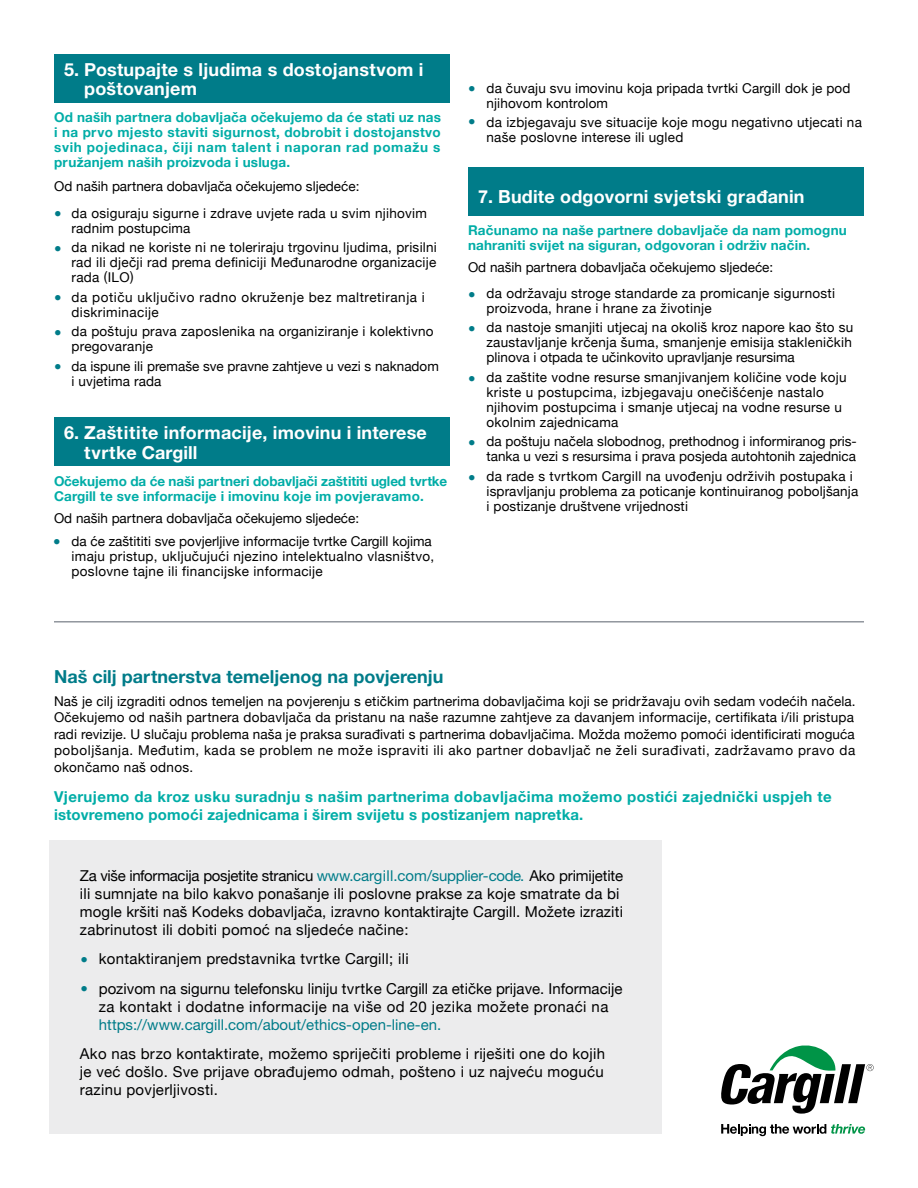
<style>
.page{position:relative;width:918px;height:1188px;background:#fff}
.page>*{position:absolute;margin:0;border:0;box-sizing:border-box;transform-origin:0 0}
.t1{font:700 18px/19.5px "Helvetica Neue LT Std";letter-spacing:.01em;color:#fff}
.t2{font:700 18px "Helvetica Neue LT Std";color:#007c89}
.t3{font:700 18px "Helvetica Neue";letter-spacing:.01em;color:#fff}
.t4{font:15px/18px "Helvetica Neue";letter-spacing:.015em;color:#000}
.t5{font:700 15px/18px "Helvetica Neue";letter-spacing:.025em;color:#00ada7}
.t6{font:15px "Helvetica Neue LT Std";color:#007c89}
.t7{font:300 15px/29px "Helvetica Neue LT Std";color:#007c89}
.t8{font:13.5px/15px "Helvetica Neue";letter-spacing:.02em;color:#000}
.t9{font:700 13.5px/15px "Helvetica Neue";letter-spacing:.01em;color:#00ada7}
.t10{font:13.5px/15px "Helvetica Neue";color:#000}
.t11{font:13.5px/15px "Helvetica Neue";letter-spacing:.04em;color:#000}
.s1{font-family:"Helvetica Neue LT Std"}
.s2{font-family:"Helvetica Neue LT Std";color:#007c89}
</style>
<div class="page">
<div style="left:50px;top:840px;width:612px;height:294px;background:#ececed"></div>
<div style="left:54px;top:417px;width:396px;height:49px;background:#007c89"></div>
<div style="left:54px;top:54px;width:396px;height:49px;background:#007c89"></div>
<div style="left:468px;top:167px;width:396px;height:49px;background:#007c89"></div>
<svg style="left:721px;top:1045px;width:153px;height:69px"></svg>
<svg style="left:721px;top:1124px;width:144px;height:12px"></svg>
<hr style="left:54px;top:621px;width:810px;height:2px;background:#91969d">
<h1 class="t1" style="left:84px;top:59px;width:341px;text-indent:-20px">5. Postupajte s ljudima s dostojanstvom i poštovanjem</h1>
<p class="t9" style="left:54px;top:110px;width:388px;text-align:justify">Od naših partnera dobavljača očekujemo da će stati uz nas i na prvo mjesto staviti sigurnost, dobrobit i dostojanstvo svih pojedinaca, čiji nam talent i naporan rad pomažu s pružanjem naših proizvoda i usluga.</p>
<p class="t10" style="left:54px;top:180px;width:307px">Od naših partnera dobavljača očekujemo sljedeće:</p>
<p class="t7" style="left:54px;top:199px;width:9px">•</p>
<p class="t7" style="left:54px;top:234px;width:9px">•</p>
<p class="t7" style="left:54px;top:283px;width:9px">•</p>
<p class="t7" style="left:54px;top:318px;width:9px">•</p>
<p class="t7" style="left:54px;top:352px;width:9px">•</p>
<p class="t8" style="left:72px;top:206px;width:357px">da osiguraju sigurne i zdrave uvjete rada u svim njihovim radnim postupcima</p>
<p class="t8" style="left:72px;top:241px;width:367px;text-align:justify">da nikad ne koriste ni ne toleriraju trgovinu ljudima, prisilni rad ili dječji rad prema definiciji Međunarodne organizacije rada (ILO)</p>
<p class="t11" style="left:72px;top:290px;width:355px">da potiču uključivo radno okruženje bez maltretiranja i diskriminacije</p>
<p class="t8" style="left:72px;top:325px;width:364px">da poštuju prava zaposlenika na organiziranje i kolektivno pregovaranje</p>
<p class="t10" style="left:72px;top:359px;width:369px">da ispune ili premaše sve pravne zahtjeve u vezi s naknadom i uvjetima rada</p>
<h1 class="t1" style="left:84px;top:422px;width:344px;text-indent:-20px">6. Zaštitite informacije, imovinu i interese tvrtke Cargill</h1>
<p class="t9" style="left:54px;top:474px;width:395px">Očekujemo da će naši partneri dobavljači zaštititi ugled tvrtke<br>Cargill te sve informacije i imovinu koje im povjeravamo.</p>
<p class="t10" style="left:54px;top:511px;width:307px">Od naših partnera dobavljača očekujemo sljedeće:</p>
<p class="t7" style="left:53px;top:526px;width:9px">•</p>
<p class="t8" style="left:72px;top:534px;width:364px">da će zaštititi sve povjerljive informacije tvrtke Cargill kojima imaju pristup, uključujući njezino intelektualno vlasništvo, poslovne tajne ili financijske informacije</p>
<p class="t7" style="left:468px;top:73px;width:9px">•</p>
<p class="t7" style="left:468px;top:107px;width:9px">•</p>
<p class="t8" style="left:487px;top:81px;width:365px">da čuvaju svu imovinu koja pripada tvrtki Cargill dok je pod njihovom kontrolom</p>
<p class="t8" style="left:487px;top:116px;width:377px">da izbjegavaju sve situacije koje mogu negativno utjecati na naše poslovne interese ili ugled</p>
<h1 class="t3" style="left:478px;top:183px;width:328px"><span class="s1">7.</span> Budite odgovorni svjetski građanin</h1>
<p class="t9" style="left:468px;top:223px;width:380px">Računamo na naše partnere dobavljače da nam pomognu nahraniti svijet na siguran, odgovoran i održiv način.</p>
<p class="t10" style="left:468px;top:261px;width:307px">Od naših partnera dobavljača očekujemo sljedeće:</p>
<p class="t7" style="left:468px;top:280px;width:9px">•</p>
<p class="t7" style="left:468px;top:314px;width:9px">•</p>
<p class="t7" style="left:468px;top:364px;width:9px">•</p>
<p class="t7" style="left:468px;top:428px;width:9px">•</p>
<p class="t7" style="left:468px;top:463px;width:9px">•</p>
<p class="t8" style="left:487px;top:286px;width:350px">da održavaju stroge standarde za promicanje sigurnosti proizvoda, hrane i hrane za životinje</p>
<p class="t8" style="left:487px;top:321px;width:368px;text-align:justify">da nastoje smanjiti utjecaj na okoliš kroz napore kao što su zaustavljanje krčenja šuma, smanjenje emisija stakleničkih plinova i otpada te učinkovito upravljanje resursima</p>
<p class="t8" style="left:487px;top:370px;width:362px">da zaštite vodne resurse smanjivanjem količine vode koju kriste u postupcima, izbjegavaju onečišćenje nastalo njihovim postupcima i smanje utjecaj na vodne resurse u okolnim zajednicama</p>
<p class="t10" style="left:487px;top:435px;width:372px">da poštuju načela slobodnog, prethodnog i informiranog pris&shy;tanka u vezi s resursima i prava posjeda autohtonih zajednica</p>
<p class="t8" style="left:487px;top:469px;width:373px">da rade s tvrtkom Cargill na uvođenju održivih postupaka i ispravljanju problema za poticanje kontinuiranog poboljšanja i postizanje društvene vrijednosti</p>
<h1 class="t2" style="left:54px;top:666px;width:391px">Naš cilj partnerstva temeljenog na povjerenju</h1>
<p class="t8" style="left:54px;top:693px;width:803px;line-height:16.5px">Naš je cilj izgraditi odnos temeljen na povjerenju s etičkim partnerima dobavljačima koji se pridržavaju ovih sedam vodećih načela.<br>Očekujemo od naših partnera dobavljača da pristanu na naše razumne zahtjeve za davanjem informacije, certifikata i/ili pristupa radi revizije. U slučaju problema naša je praksa surađivati s partnerima dobavljačima. Možda možemo pomoći identificirati moguća poboljšanja. Međutim, kada se problem ne može ispraviti ili ako partner dobavljač ne želi surađivati, zadržavamo pravo da okončamo naš odnos.</p>
<p class="t5" style="left:54px;top:788px;width:779px">Vjerujemo da kroz usku suradnju s našim partnerima dobavljačima možemo postići zajednički uspjeh te istovremeno pomoći zajednicama i širem svijetu s postizanjem napretka.</p>
<p class="t4" style="left:80px;top:867px;width:545px">Za više informacija posjetite stranicu <span class="s2">www.cargill.com/supplier-code.</span> Ako primijetite ili sumnjate na bilo kakvo ponašanje ili poslovne prakse za koje smatrate da bi mogle kršiti naš Kodeks dobavljača, izravno kontaktirajte Cargill. Možete izraziti zabrinutost ili dobiti pomoć na sljedeće načine:</p>
<p class="t7" style="left:80px;top:945px;width:9px">• •</p>
<p class="t4" style="left:99px;top:945px;width:525px;line-height:29.1px">kontaktiranjem predstavnika tvrtke Cargill; ili<br>pozivom na sigurnu telefonsku liniju tvrtke Cargill za etičke prijave. Informacije</p>
<p class="t4" style="left:99px;top:998px;width:511px">za kontakt i dodatne informacije na više od 20 jezika možete pronaći na</p>
<p class="t6" style="left:99px;top:1015px;width:344px">https://www.cargill.com/about/ethics-open-line-en.</p>
<p class="t4" style="left:80px;top:1046px;width:527px;text-align:justify">Ako nas brzo kontaktirate, možemo spriječiti probleme i riješiti one do kojih je već došlo. Sve prijave obrađujemo odmah, pošteno i uz najveću moguću razinu povjerljivosti.</p>
</div>
